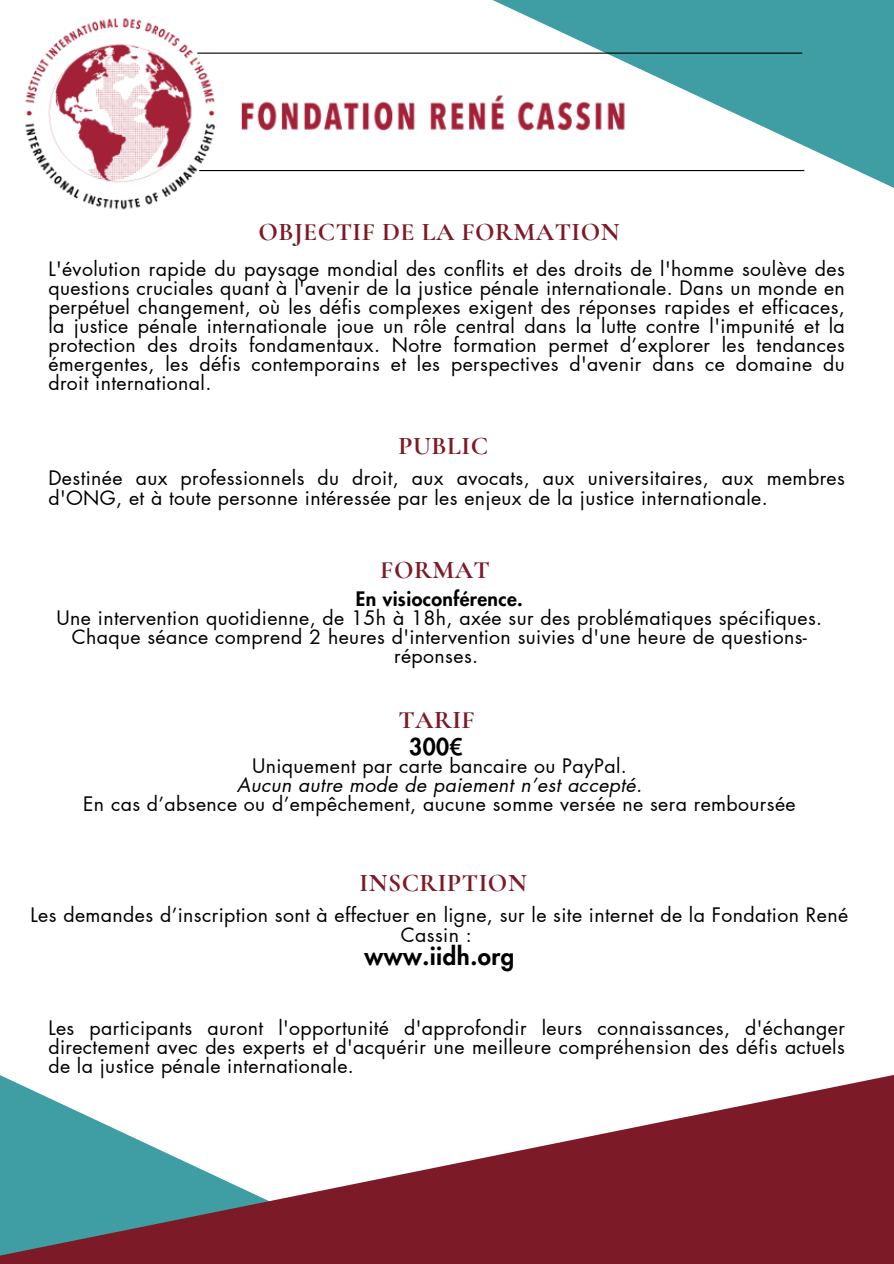
<style>
.page{position:relative;width:894px;height:1264px;background:#fff}
.page>*{position:absolute;margin:0;border:0;box-sizing:border-box;transform-origin:0 0}
.t1{font:700 25.5px "Cormorant Garamond";letter-spacing:.02em;color:#7c1a27}
.t2{font:800 24px "Futura LT Pro";letter-spacing:.02em;color:#000}
.t3{font:800 22.5px "Futura LT Pro";color:#000}
.t4{font:19.5px/19.2px "Futura LT Pro";letter-spacing:.02em;color:#000;text-align:justify}
.t5{font:italic 19.5px "Futura LT Pro";letter-spacing:.02em;color:#000}
.t6{font:800 19.5px "Futura LT Pro";letter-spacing:.02em;color:#000}
</style>
<div class="page">
<svg style="left:493px;top:0;width:400px;height:188px;fill:#3f9da4"></svg>
<hr style="left:199px;top:170px;width:605px;height:1px;background:#000">
<hr style="left:197px;top:53px;width:605px;height:1px;background:#000">
<img style="left:25px;top:9px;width:609px;height:201px">
<svg style="left:0;top:1075px;width:893px;height:188px;fill:#7c1a27"></svg>
<h1 class="t1" style="left:258px;top:216px;width:363px">OBJECTIF DE LA FORMATION</h1>
<p class="t4" style="left:48px;top:260px;width:797px">L'évolution rapide du paysage mondial des conflits et des droits de l'homme soulève des questions cruciales quant à l'avenir de la justice pénale internationale. Dans un monde en perpétuel changement, où les défis complexes exigent des réponses rapides et efficaces, la justice pénale internationale joue un rôle central dans la lutte contre l'impunité et la protection des droits fondamentaux. Notre formation permet d’explorer les tendances émergentes, les défis contemporains et les perspectives d'avenir dans ce domaine du droit international.</p>
<p class="t1" style="left:398px;top:430px;width:91px">PUBLIC</p>
<h1 class="t4" style="left:48px;top:469px;width:797px">Destinée aux professionnels du droit, aux avocats, aux universitaires, aux membres d'ONG, et à toute personne intéressée par les enjeux de la justice internationale.</h1>
<h1 class="t1" style="left:380px;top:554px;width:111px">FORMAT</h1>
<p class="t6" style="left:356px;top:590px;width:168px">En visioconférence.</p>
<p class="t4" style="left:56px;top:609px;width:767px;text-align:center">Une intervention quotidienne, de 15h à 18h, axée sur des problématiques spécifiques.<br>Chaque séance comprend 2 heures d'intervention suivies d'une heure de questions&shy;réponses.</p>
<h1 class="t1" style="left:398px;top:704px;width:78px">TARIF</h1>
<p class="t3" style="left:409px;top:736px;width:55px">300€</p>
<p class="t4" style="left:252px;top:757px;width:376px">Uniquement par carte bancaire ou PayPal.</p>
<p class="t5" style="left:237px;top:776px;width:407px">Aucun autre mode de paiement n’est accepté.</p>
<p class="t4" style="left:83px;top:795px;width:713px">En cas d’absence ou d’empêchement, aucune somme versée ne sera remboursée</p>
<p class="t1" style="left:359px;top:867px;width:169px">INSCRIPTION</p>
<h1 class="t4" style="left:31px;top:906px;width:818px;text-align:center">Les demandes d’inscription sont à effectuer en ligne, sur le site internet de la Fondation René<br>Cassin :</h1>
<p class="t2" style="left:364px;top:945px;width:151px">www.iidh.org</p>
<p class="t4" style="left:48px;top:1018px;width:797px">Les participants auront l'opportunité d'approfondir leurs connaissances, d'échanger directement avec des experts et d'acquérir une meilleure compréhension des défis actuels de la justice pénale internationale.</p>
</div>
